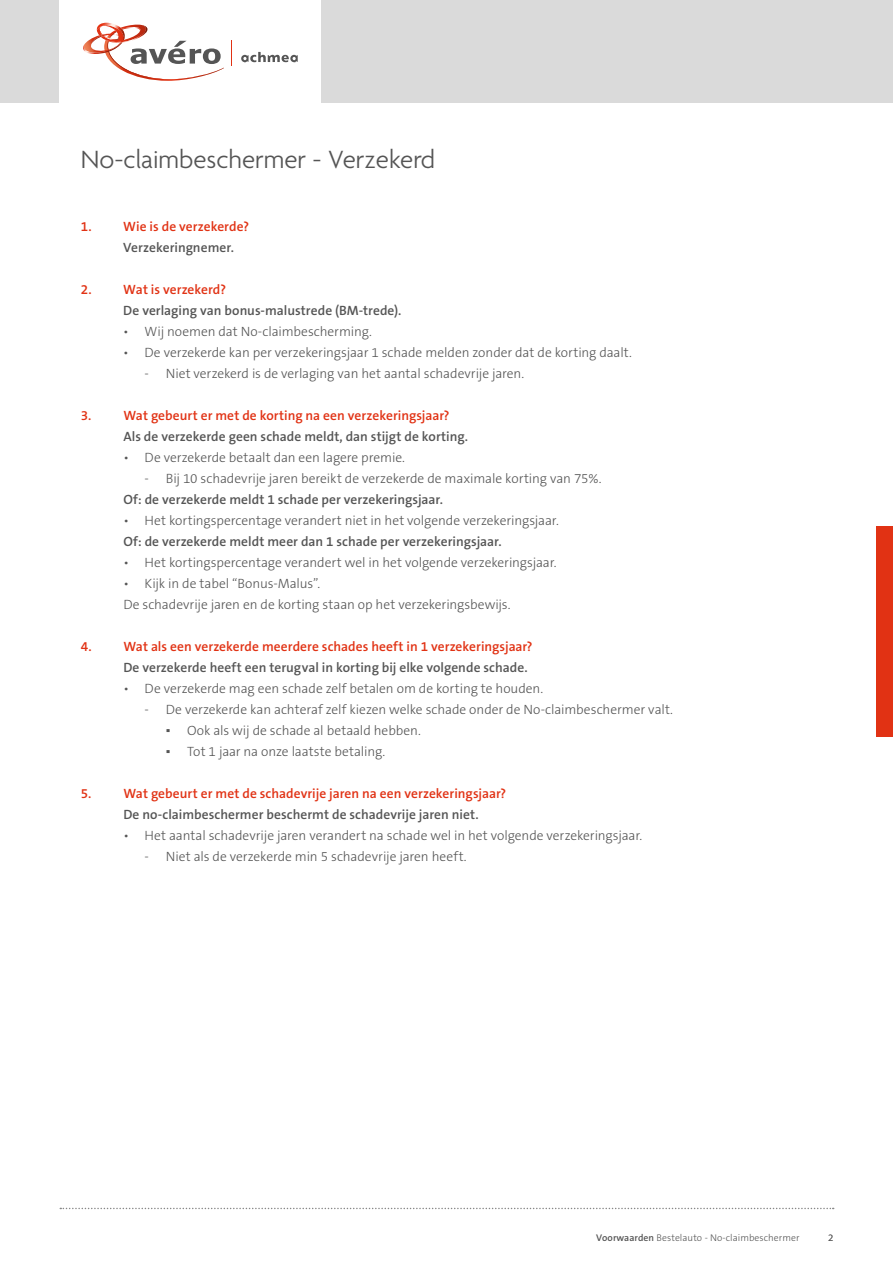
<style>
.page{position:relative;width:893px;height:1263px;background:#fff}
.page>*{position:absolute;margin:0;border:0;box-sizing:border-box;transform-origin:0 0}
.t1{font:300 27px "Agenda";color:#555}
.t2{font:300 13.5px/21px "The Sans B3";letter-spacing:-.005em;color:#555}
.t3{font:600 13.5px "The Sans B6";letter-spacing:.005em;color:#555}
.t4{font:600 13.5px "The Sans B6";color:#e13214}
.t5{font:300 9.75px "The Sans B3";letter-spacing:.005em;color:#555}
.s1{font-family:"Verdana";font-weight:400}
.s2{font-family:"The Sans B6";font-weight:600}
</style>
<div class="page">
<div style="left:0;top:0;width:893px;height:103px;background:#dadada"></div>
<div style="left:60px;top:0;width:261px;height:103px;background:#fff"></div>
<svg style="left:241px;top:52px;width:57px;height:10px"></svg>
<svg style="left:83px;top:22px;width:141px;height:59px"></svg>
<svg style="left:231px;top:41px;width:1px;height:25px"></svg>
<svg style="left:60px;top:1208px;width:774px;height:1px"></svg>
<div style="left:876px;top:526px;width:17px;height:211px;background:#e13214"></div>
<h1 class="t1" style="left:81px;top:145px;width:356px">No-claimbeschermer - Verzekerd</h1>
<p class="t4" style="left:81px;top:219px;width:170px">1. Wie is de verzekerde?</p>
<p class="t3" style="left:123px;top:240px;width:112px">Verzekeringnemer.</p>
<p class="t4" style="left:81px;top:282px;width:147px">2. Wat is verzekerd?</p>
<p class="t3" style="left:123px;top:303px;width:280px">De verlaging van bonus-malustrede (BM-trede).</p>
<p class="t2" style="left:123px;top:322px;width:250px">• Wij noemen dat No-claimbescherming.</p>
<p class="t2" style="left:123px;top:343px;width:510px">• De verzekerde kan per verzekeringsjaar 1 schade melden zonder dat de korting daalt.</p>
<p class="t2" style="left:145px;top:364px;width:381px">- Niet verzekerd is de verlaging van het aantal schadevrije jaren.</p>
<p class="t4" style="left:81px;top:408px;width:370px">3. Wat gebeurt er met de korting na een verzekeringsjaar?</p>
<p class="t3" style="left:123px;top:429px;width:346px">Als de verzekerde geen schade meldt, dan stijgt de korting.</p>
<p class="t2" style="left:123px;top:448px;width:283px">• De verzekerde betaalt dan een lagere premie.</p>
<p class="t2" style="left:145px;top:469px;width:458px">- Bij 10 schadevrije jaren bereikt de verzekerde de maximale korting van 75%.</p>
<p class="t3" style="left:123px;top:492px;width:321px">Of: de verzekerde meldt 1 schade per verzekeringsjaar.</p>
<p class="t2" style="left:123px;top:511px;width:437px">• Het kortingspercentage verandert niet in het volgende verzekeringsjaar.</p>
<p class="t3" style="left:123px;top:534px;width:380px">Of: de verzekerde meldt meer dan 1 schade per verzekeringsjaar.</p>
<p class="t2" style="left:123px;top:553px;width:435px">• Het kortingspercentage verandert wel in het volgende verzekeringsjaar.</p>
<p class="t2" style="left:123px;top:574px;width:389px">• Kijk in de tabel “Bonus-Malus”.<br>De schadevrije jaren en de korting staan op het verzekeringsbewijs.</p>
<p class="t4" style="left:81px;top:639px;width:453px">4. Wat als een verzekerde meerdere schades heeft in 1 verzekeringsjaar?</p>
<p class="t3" style="left:123px;top:660px;width:406px">De verzekerde heeft een terugval in korting bij elke volgende schade.</p>
<p class="t2" style="left:123px;top:679px;width:421px">• De verzekerde mag een schade zelf betalen om de korting te houden.</p>
<p class="t2" style="left:145px;top:700px;width:530px">- De verzekerde kan achteraf zelf kiezen welke schade onder de No-claimbeschermer valt.</p>
<p class="t2" style="left:166px;top:721px;width:256px"><span class="s1">▪</span> Ook als wij de schade al betaald hebben.</p>
<p class="t2" style="left:166px;top:742px;width:221px"><span class="s1">▪</span> Tot 1 jaar na onze laatste betaling.</p>
<p class="t4" style="left:81px;top:786px;width:427px">5. Wat gebeurt er met de schadevrije jaren na een verzekeringsjaar?</p>
<p class="t3" style="left:123px;top:808px;width:357px">De no-claimbeschermer beschermt de schadevrije jaren niet.</p>
<p class="t2" style="left:123px;top:826px;width:520px">• Het aantal schadevrije jaren verandert na schade wel in het volgende verzekeringsjaar.</p>
<p class="t2" style="left:145px;top:847px;width:323px">- Niet als de verzekerde min 5 schadevrije jaren heeft.</p>
<p class="t5" style="left:596px;top:1233px;width:205px"><span class="s2">Voorwaarden</span> Bestelauto - No-claimbeschermer</p>
<p class="t5" style="left:828px;top:1233px;width:7px">2</p>
</div>
